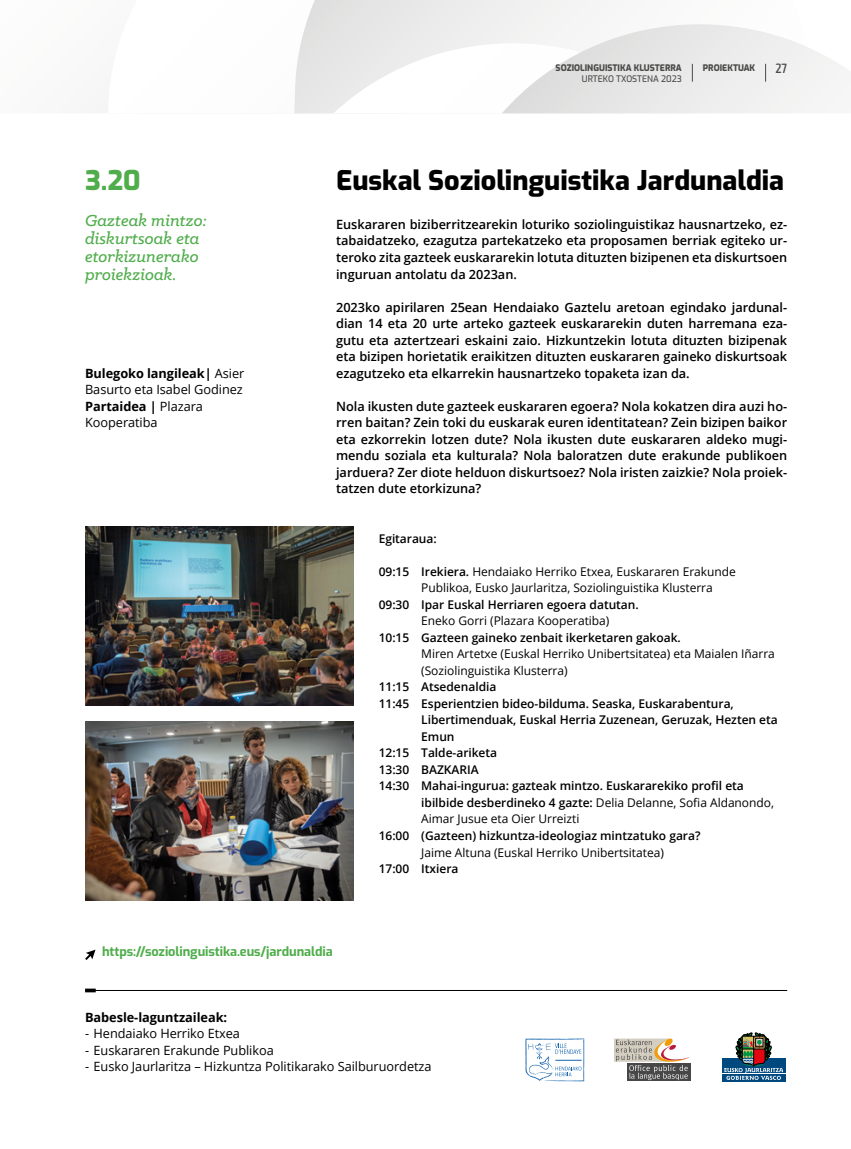
<style>
.page{position:relative;width:851px;height:1149px;background:#fff}
.page>*{position:absolute;margin:0;border:0;box-sizing:border-box;transform-origin:0 0}
.t1{font:800 27px "Exo";color:#000}
.t2{font:800 27px "Exo";color:#4fad4b}
.t3{font:italic 500 18px/18px "Klinic Slab";color:#4fad4b}
.t4{font:500 condensed 13.5px "Exo 2";color:#4a4a49}
.t5{font:600 12.75px/16.5px "Open Sans";letter-spacing:-.005em;color:#000;text-align:justify}
.t6{font:12.75px/16.5px "Open Sans";letter-spacing:-.005em;color:#000}
.t7{font:700 12.75px "Exo";letter-spacing:-.005em;color:#4fad4b}
.t8{font:700 12.75px "Open Sans";letter-spacing:-.005em;color:#000}
.t9{font:600 12px "Open Sans";letter-spacing:-.005em;color:#000}
.t10{font:12px/16.5px "Open Sans";letter-spacing:-.005em;color:#000}
.t11{font:800 9px "Exo";color:#4a4a49;scale:.95 1}
.t12{font:500 9px "Exo";color:#4a4a49;scale:.95 1}
.s1{font-weight:700}
.s2{font-weight:600}
</style>
<div class="page">
<svg style="left:294px;top:0;width:296px;height:113px"></svg>
<svg style="left:333px;top:24px;width:511px;height:89px"></svg>
<svg style="left:85px;top:950px;width:10px;height:9px"></svg>
<hr style="left:85px;top:989px;width:702px;height:1px;background:#000">
<svg style="left:85px;top:988px;width:11px;height:4px"></svg>
<svg style="left:722px;top:1058px;width:64px;height:24px"></svg>
<svg style="left:722px;top:1058px;width:63px;height:23px"></svg>
<hr style="left:721px;top:1073px;width:65px;height:1px;background:#fff">
<svg style="left:723px;top:1032px;width:59px;height:47px"></svg>
<img style="left:85px;top:526px;width:268px;height:179px">
<img style="left:85px;top:721px;width:268px;height:179px">
<svg style="left:525px;top:1038px;width:59px;height:42px"></svg>
<div style="left:626px;top:1062px;width:64px;height:18px;background:#474747"></div>
<svg style="left:614px;top:1038px;width:75px;height:41px"></svg>
<h1 class="t2" style="left:85px;top:159px;width:57px">3.20</h1>
<h2 class="t3" style="left:85px;top:211px;width:123px">Gazteak mintzo: diskurtsoak eta etorkizunerako proiekzioak.</h2>
<p class="t6" style="left:85px;top:364px;width:161px"><span class="s1">Bulegoko langileak|</span> Asier<br>Basurto eta Isabel Godinez<br><span class="s1">Partaidea |</span> Plazara<br>Kooperatiba</p>
<p class="t11" style="left:555px;top:60px;width:134px">SOZIOLINGUISTIKA KLUSTERRA</p>
<p class="t4" style="left:775px;top:61px;width:13px">27</p>
<p class="t12" style="left:582px;top:72px;width:107px">URTEKO TXOSTENA 2023</p>
<p class="t11" style="left:702px;top:60px;width:57px">PROIEKTUAK</p>
<h1 class="t1" style="left:336px;top:159px;width:449px">Euskal Soziolinguistika Jardunaldia</h1>
<p class="t5" style="left:336px;top:216px;width:452px">Euskararen biziberritzearekin loturiko soziolinguistikaz hausnartzeko, ez&shy;tabaidatzeko, ezagutza partekatzeko eta proposamen berriak egiteko ur&shy;teroko zita gazteek euskararekin lotuta dituzten bizipenen eta diskurtsoen inguruan antolatu da 2023an.</p>
<p class="t5" style="left:336px;top:298px;width:452px">2023ko apirilaren 25ean Hendaiako Gaztelu aretoan egindako jardunal&shy;dian 14 eta 20 urte arteko gazteek euskararekin duten harremana eza&shy;gutu eta aztertzeari eskaini zaio. Hizkuntzekin lotuta dituzten bizipenak eta bizipen horietatik eraikitzen dituzten euskararen gaineko diskurtsoak ezagutzeko eta elkarrekin hausnartzeko topaketa izan da.</p>
<p class="t5" style="left:336px;top:397px;width:452px">Nola ikusten dute gazteek euskararen egoera? Nola kokatzen dira auzi ho&shy;rren baitan? Zein toki du euskarak euren identitatean? Zein bizipen baikor eta ezkorrekin lotzen dute? Nola ikusten dute euskararen aldeko mugi&shy;mendu soziala eta kulturala? Nola baloratzen dute erakunde publikoen jarduera? Zer diote helduon diskurtsoez? Nola iristen zaizkie? Nola proiek&shy;tatzen dute etorkizuna?</p>
<p class="t9" style="left:378px;top:530px;width:60px">Egitaraua:</p>
<p class="t10" style="left:421px;top:562px;width:316px;text-indent:-43px"><span class="s2">09:15 Irekiera.</span> Hendaiako Herriko Etxea, Euskararen Erakunde<br>Publikoa, Eusko Jaurlaritza, Soziolinguistika Klusterra</p>
<p class="t9" style="left:378px;top:596px;width:261px">09:30 Ipar Euskal Herriaren egoera datutan.</p>
<p class="t10" style="left:421px;top:612px;width:190px">Eneko Gorri (Plazara Kooperatiba)</p>
<p class="t9" style="left:378px;top:629px;width:303px">10:15 Gazteen gaineko zenbait ikerketaren gakoak.</p>
<p class="t10" style="left:421px;top:645px;width:355px">Miren Artetxe (Euskal Herriko Unibertsitatea) eta Maialen Iñarra (Soziolinguistika Klusterra)</p>
<p class="t9" style="left:378px;top:678px;width:119px">11:15 Atsedenaldia</p>
<p class="t9" style="left:378px;top:695px;width:356px">11:45 Esperientzien bideo-bilduma. Seaska, Euskarabentura,</p>
<p class="t9" style="left:421px;top:711px;width:358px">Libertimenduak, Euskal Herria Zuzenean, Geruzak, Hezten eta</p>
<p class="t9" style="left:421px;top:728px;width:35px">Emun</p>
<p class="t9" style="left:378px;top:744px;width:120px">12:15 Talde-ariketa</p>
<p class="t9" style="left:378px;top:761px;width:101px">13:30 BAZKARIA</p>
<p class="t9" style="left:378px;top:777px;width:366px">14:30 Mahai-ingurua: gazteak mintzo. Euskararekiko profil eta</p>
<p class="t10" style="left:421px;top:793px;width:354px"><span class="s2">ibilbide desberdineko 4 gazte:</span> Delia Delanne, Sofia Aldanondo,</p>
<p class="t10" style="left:421px;top:810px;width:160px">Aimar Jusue eta Oier Urreizti</p>
<p class="t9" style="left:378px;top:827px;width:323px">16:00 (Gazteen) hizkuntza-ideologiaz mintzatuko gara?</p>
<p class="t10" style="left:421px;top:843px;width:244px">Jaime Altuna (Euskal Herriko Unibertsitatea)</p>
<p class="t9" style="left:378px;top:860px;width:81px">17:00 Itxiera</p>
<p class="t7" style="left:102px;top:940px;width:232px">https://soziolinguistika.eus/jardunaldia</p>
<p class="t8" style="left:85px;top:1007px;width:143px">Babesle-laguntzaileak:</p>
<p class="t6" style="left:85px;top:1024px;width:156px">- Hendaiako Herriko Etxea</p>
<p class="t6" style="left:85px;top:1041px;width:190px">- Euskararen Erakunde Publikoa</p>
<p class="t6" style="left:85px;top:1057px;width:348px">- Eusko Jaurlaritza – Hizkuntza Politikarako Sailburuordetza</p>
</div>
